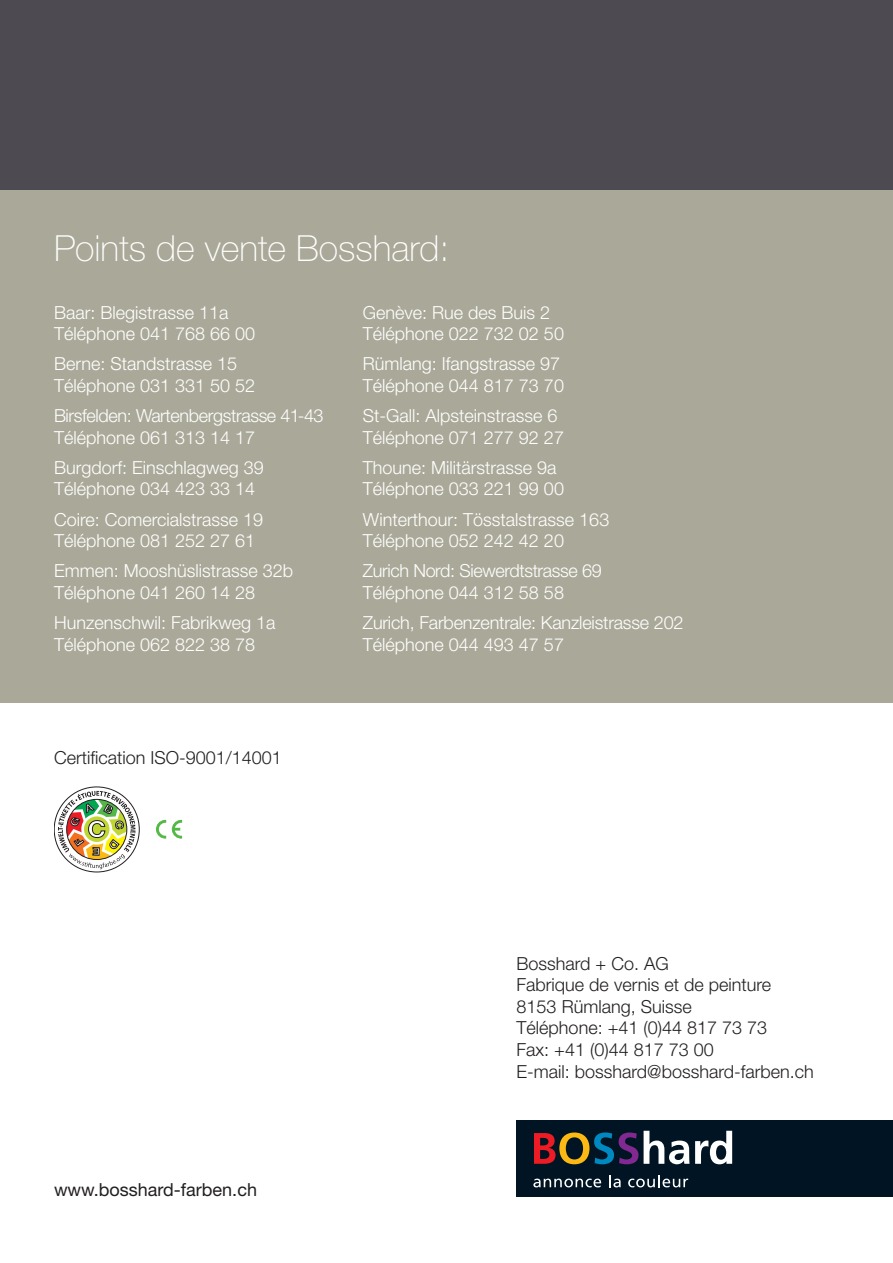
<style>
.page{position:relative;width:893px;height:1263px;background:#fff}
.page>*{position:absolute;margin:0;border:0;box-sizing:border-box;transform-origin:0 0}
.t1{font:100 36px "Helvetica Neue";color:#fff}
.t2{font:300 18px/21.6px "Helvetica Neue";color:#fff}
.t3{font:300 18px/21.6px "Helvetica Neue";color:#231f20}
.t4{font:300 18px/21.6px "Helvetica Neue";letter-spacing:-.02em;color:#fff}
.t5{font:18px "Helvetica Neue";color:#231f20}
</style>
<div class="page">
<div style="left:0;top:190px;width:893px;height:513px;background:#aaa999"></div>
<div style="left:0;top:0;width:893px;height:190px;background:#4e4a51"></div>
<div style="left:517px;top:1120px;width:376px;height:76px;background:#001423"></div>
<svg style="left:534px;top:1132px;width:104px;height:32px"></svg>
<svg style="left:644px;top:1131px;width:45px;height:33px"></svg>
<svg style="left:695px;top:1131px;width:37px;height:33px"></svg>
<svg style="left:533px;top:1178px;width:68px;height:9px"></svg>
<svg style="left:609px;top:1175px;width:12px;height:12px"></svg>
<svg style="left:628px;top:1175px;width:60px;height:12px"></svg>
<svg style="left:54px;top:787px;width:85px;height:85px"></svg>
<svg style="left:156px;top:820px;width:26px;height:19px"></svg>
<h1 class="t1" style="left:54px;top:228px;width:397px">Points de vente Bosshard:</h1>
<p class="t2" style="left:54px;top:301px;width:203px">Baar: Blegistrasse 11a<br>Téléphone 041 768 66 00</p>
<p class="t2" style="left:54px;top:353px;width:203px">Berne: Standstrasse 15<br>Téléphone 031 331 50 52</p>
<p class="t4" style="left:54px;top:405px;width:271px">Birsfelden: Wartenbergstrasse 41-43<br>Téléphone 061 313 14 17</p>
<p class="t2" style="left:54px;top:456px;width:211px">Burgdorf: Einschlagweg 39<br>Téléphone 034 423 33 14</p>
<p class="t2" style="left:54px;top:508px;width:211px">Coire: Comercialstrasse 19<br>Téléphone 081 252 27 61</p>
<p class="t2" style="left:54px;top:560px;width:241px">Emmen: Mooshüslistrasse 32b<br>Téléphone 041 260 14 28</p>
<p class="t2" style="left:54px;top:611px;width:223px">Hunzenschwil: Fabrikweg 1a<br>Téléphone 062 822 38 78</p>
<p class="t3" style="left:54px;top:746px;width:229px">Certification ISO-9001/14001</p>
<p class="t2" style="left:363px;top:301px;width:203px">Genève: Rue des Buis 2<br>Téléphone 022 732 02 50</p>
<p class="t2" style="left:363px;top:353px;width:203px">Rümlang: Ifangstrasse 97<br>Téléphone 044 817 73 70</p>
<p class="t2" style="left:363px;top:405px;width:203px">St-Gall: Alpsteinstrasse 6<br>Téléphone 071 277 92 27</p>
<p class="t2" style="left:363px;top:456px;width:203px">Thoune: Militärstrasse 9a<br>Téléphone 033 221 99 00</p>
<p class="t2" style="left:363px;top:508px;width:248px">Winterthour: Tösstalstrasse 163<br>Téléphone 052 242 42 20</p>
<p class="t4" style="left:363px;top:560px;width:240px">Zurich Nord: Siewerdtstrasse 69<br>Téléphone 044 312 58 58</p>
<p class="t2" style="left:363px;top:611px;width:322px">Zurich, Farbenzentrale: Kanzleistrasse 202<br>Téléphone 044 493 47 57</p>
<p class="t5" style="left:54px;top:1179px;width:204px">www.bosshard-farben.ch</p>
<p class="t3" style="left:517px;top:952px;width:299px">Bosshard + Co. AG<br>Fabrique de vernis et de peinture<br>8153 Rümlang, Suisse<br>Téléphone: +41 (0)44 817 73 73<br>Fax: +41 (0)44 817 73 00<br>E-mail: bosshard@bosshard-farben.ch</p>
</div>
